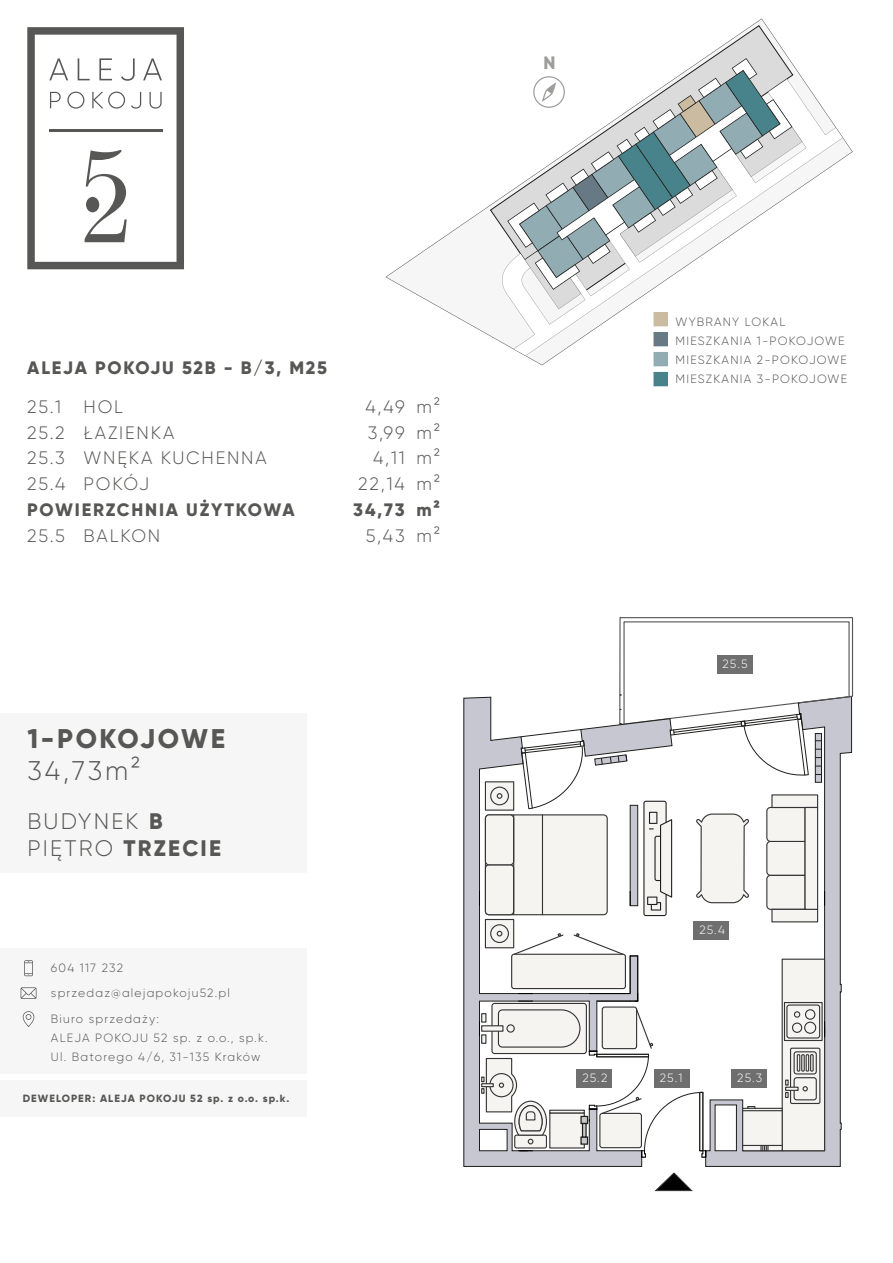
<style>
.page{position:relative;width:893px;height:1263px;background:#fff}
.page>*{position:absolute;margin:0;border:0;box-sizing:border-box;transform-origin:0 0}
.t1{font:800 27px "Gilroy";letter-spacing:.095em;color:#575756}
.t2{font:300 27px "Gilroy";letter-spacing:.1em;color:#575756}
.t3{font:300 22.5px/27px "Gilroy";letter-spacing:.1em;color:#575756}
.t4{font:300 18px/25.5px "Gilroy";letter-spacing:.1em;color:#575756}
.t5{font:800 18px "Gilroy";letter-spacing:.1em;color:#575756}
.t6{font:800 18px "Gilroy";color:#9d9d9c}
.t7{font:300 12px/18.8px "Gilroy";letter-spacing:.1em;color:#575756}
.t8{font:300 12px "Gilroy";color:#fff}
.t9{font:800 10.5px "Gilroy";letter-spacing:.1em;color:#575756}
.s1{font-weight:800}
</style>
<div class="page">
<svg style="left:490px;top:25px;width:299px;height:194px"></svg>
<svg style="left:502px;top:79px;width:341px;height:277px"></svg>
<svg style="left:653px;top:332px;width:15px;height:14px"></svg>
<svg style="left:653px;top:352px;width:15px;height:14px"></svg>
<svg style="left:653px;top:372px;width:15px;height:14px"></svg>
<svg style="left:27px;top:27px;width:157px;height:242px"></svg>
<div style="left:86px;top:197px;width:13px;height:15px;background:#575756;border-radius:50%"></div>
<svg style="left:463px;top:696px;width:179px;height:471px"></svg>
<svg style="left:705px;top:916px;width:137px;height:251px"></svg>
<svg style="left:513px;top:932px;width:51px;height:22px"></svg>
<div style="left:512px;top:954px;width:113px;height:34px;background:#f6f4f1;border-radius:2px"></div>
<div style="left:511px;top:954px;width:115px;height:35px;border:1px solid #343434;border-radius:2px"></div>
<svg style="left:573px;top:932px;width:51px;height:24px"></svg>
<div style="left:771px;top:909px;width:47px;height:13px;background:#f6f4f1"></div>
<svg style="left:747px;top:1106px;width:8px;height:2px"></svg>
<div style="left:742px;top:1108px;width:41px;height:43px;background:#f6f4f1;border:1px solid #343434"></div>
<hr style="left:743px;top:1110px;width:39px;height:1px;background:#343434">
<hr style="left:743px;top:1145px;width:39px;height:1px;background:#343434">
<svg style="left:760px;top:1146px;width:8px;height:5px"></svg>
<div style="left:515px;top:1135px;width:31px;height:13px;background:#f6f4f1;border-radius:2px"></div>
<div style="left:514px;top:1134px;width:33px;height:14px;border:1px solid #343434;border-radius:2px"></div>
<div style="left:492px;top:1003px;width:94px;height:50px;background:#f6f4f1;border-radius:3px"></div>
<div style="left:491px;top:1003px;width:96px;height:51px;border:1px solid #343434;border-radius:3px"></div>
<svg style="left:497px;top:1009px;width:84px;height:39px"></svg>
<svg style="left:507px;top:1025px;width:7px;height:7px"></svg>
<div style="left:506px;top:1024px;width:9px;height:9px;border:1px solid #343434;border-radius:50%"></div>
<div style="left:481px;top:1025px;width:22px;height:7px;background:#f6f4f1;border:1px solid #343434"></div>
<svg style="left:481px;top:1013px;width:5px;height:10px"></svg>
<svg style="left:481px;top:1034px;width:5px;height:10px"></svg>
<div style="left:485px;top:815px;width:122px;height:100px;background:linear-gradient(to bottom,#f6f4f1,#f6f4f1);border-radius:4px"></div>
<div style="left:485px;top:865px;width:29px;height:50px;background:#f6f4f1;border-radius:4px"></div>
<div style="left:485px;top:864px;width:29px;height:51px;border:1px solid #343434;border-radius:4px"></div>
<div style="left:485px;top:815px;width:29px;height:50px;background:#f6f4f1;border-radius:4px"></div>
<div style="left:485px;top:814px;width:29px;height:51px;border:1px solid #343434;border-radius:4px"></div>
<hr style="left:513px;top:815px;width:1px;height:100px;background:#343434">
<div style="left:485px;top:781px;width:29px;height:30px;background:#f6f4f1;border:1px solid #343434"></div>
<div style="left:490px;top:786px;width:19px;height:19px;border:1px solid #343434;border-radius:50%"></div>
<svg style="left:497px;top:793px;width:5px;height:6px"></svg>
<div style="left:485px;top:919px;width:29px;height:29px;background:#f6f4f1;border:1px solid #343434"></div>
<svg style="left:491px;top:925px;width:17px;height:17px"></svg>
<div style="left:490px;top:924px;width:19px;height:19px;border:1px solid #343434;border-radius:50%"></div>
<svg style="left:497px;top:931px;width:5px;height:5px"></svg>
<svg style="left:481px;top:1057px;width:67px;height:87px"></svg>
<div style="left:549px;top:1112px;width:36px;height:36px;background:#f6f4f1;border:1px solid #343434"></div>
<div style="left:549px;top:1110px;width:36px;height:3px;background:#f6f4f1;border:1px solid #343434"></div>
<div style="left:580px;top:1136px;width:8px;height:9px;background:#c8c9ca;border:1px solid #1e1e1c"></div>
<div style="left:580px;top:1116px;width:8px;height:8px;background:#c8c9ca;border:1px solid #1e1e1c"></div>
<svg style="left:582px;top:1123px;width:5px;height:15px"></svg>
<div style="left:602px;top:1006px;width:35px;height:43px;border:1px solid #343434;border-radius:2px"></div>
<svg style="left:518px;top:1150px;width:15px;height:1px"></svg>
<svg style="left:518px;top:1001px;width:15px;height:1px"></svg>
<svg style="left:518px;top:993px;width:15px;height:1px"></svg>
<hr style="left:597px;top:1001px;width:33px;height:1px;background:#010101">
<hr style="left:597px;top:993px;width:33px;height:1px;background:#010101">
<svg style="left:589px;top:1008px;width:117px;height:150px"></svg>
<svg style="left:630px;top:993px;width:8px;height:9px"></svg>
<hr style="left:630px;top:956px;width:1px;height:37px;background:#010101">
<hr style="left:637px;top:956px;width:1px;height:37px;background:#010101">
<svg style="left:479px;top:891px;width:1px;height:14px"></svg>
<svg style="left:479px;top:1021px;width:1px;height:14px"></svg>
<svg style="left:781px;top:958px;width:45px;height:194px"></svg>
<svg style="left:654px;top:1172px;width:39px;height:19px"></svg>
<svg style="left:520px;top:617px;width:334px;height:299px"></svg>
<div style="left:0;top:713px;width:307px;height:160px;background:#f6f6f6"></div>
<div style="left:0;top:1080px;width:307px;height:37px;background:#f6f6f6"></div>
<div style="left:0;top:949px;width:307px;height:125px;background:#f6f6f6"></div>
<svg style="left:24px;top:960px;width:9px;height:16px"></svg>
<svg style="left:21px;top:987px;width:16px;height:12px"></svg>
<svg style="left:23px;top:1011px;width:11px;height:16px"></svg>
<div style="left:654px;top:1069px;width:35px;height:19px;background:#706f6f"></div>
<div style="left:577px;top:1069px;width:35px;height:19px;background:#706f6f"></div>
<div style="left:731px;top:1069px;width:36px;height:19px;background:#706f6f"></div>
<div style="left:694px;top:922px;width:35px;height:18px;background:#706f6f"></div>
<div style="left:717px;top:655px;width:35px;height:19px;background:#706f6f"></div>
<svg style="left:507px;top:58px;width:295px;height:268px"></svg>
<h3 class="t5" style="left:27px;top:356px;width:301px">ALEJA POKOJU 52B - B/3, M25</h3>
<h3 class="t4" style="left:27px;top:394px;width:40px">25.1<br>25.2<br>25.3<br>25.4</h3>
<h3 class="t4" style="left:84px;top:394px;width:185px">HOL<br>ŁAZIENKA<br>WNĘKA KUCHENNA<br>POKÓJ</h3>
<h3 class="t5" style="left:27px;top:498px;width:269px">POWIERZCHNIA UŻYTKOWA</h3>
<h3 class="t4" style="left:417px;top:394px;width:25px;text-align:justify">m2 m2 m2 m2</h3>
<h3 class="t5" style="left:353px;top:498px;width:88px">34,73 m2</h3>
<h3 class="t4" style="left:358px;top:394px;width:48px;text-align:right">4,49<br>3,99<br>4,11<br>22,14</h3>
<h3 class="t4" style="left:27px;top:523px;width:134px">25.5 BALKON</h3>
<h3 class="t4" style="left:366px;top:523px;width:76px">5,43 m2</h3>
<h1 class="t1" style="left:27px;top:721px;width:199px">1-POKOJOWE</h1>
<h1 class="t2" style="left:27px;top:754px;width:114px">34,73m2</h1>
<h2 class="t3" style="left:27px;top:807px;width:195px">BUDYNEK <span class="s1">B<br></span>PIĘTRO <span class="s1">TRZECIE</span></h2>
<p class="t7" style="left:51px;top:958px;width:74px">604 117 232</p>
<p class="t7" style="left:51px;top:983px;width:180px">sprzedaz@alejapokoju52.pl</p>
<p class="t7" style="left:51px;top:1009px;width:218px">Biuro sprzedaży:<br>ALEJA POKOJU 52 sp. z o.o., sp.k.<br>Ul. Batorego 4/6, 31-135 Kraków</p>
<p class="t9" style="left:23px;top:1092px;width:268px">DEWELOPER: ALEJA POKOJU 52 sp. z o.o. sp.k.</p>
<h3 class="t6" style="left:543px;top:51px;width:14px">N</h3>
<p class="t7" style="left:676px;top:313px;width:173px">WYBRANY LOKAL<br>MIESZKANIA 1-POKOJOWE<br>MIESZKANIA 2-POKOJOWE<br>MIESZKANIA 3-POKOJOWE</p>
<p class="t8" style="left:722px;top:656px;width:27px">25.5</p>
<p class="t8" style="left:699px;top:923px;width:27px">25.4</p>
<p class="t8" style="left:582px;top:1070px;width:26px">25.2</p>
<p class="t8" style="left:660px;top:1070px;width:24px">25.1</p>
<p class="t8" style="left:737px;top:1070px;width:27px">25.3</p>
</div>
